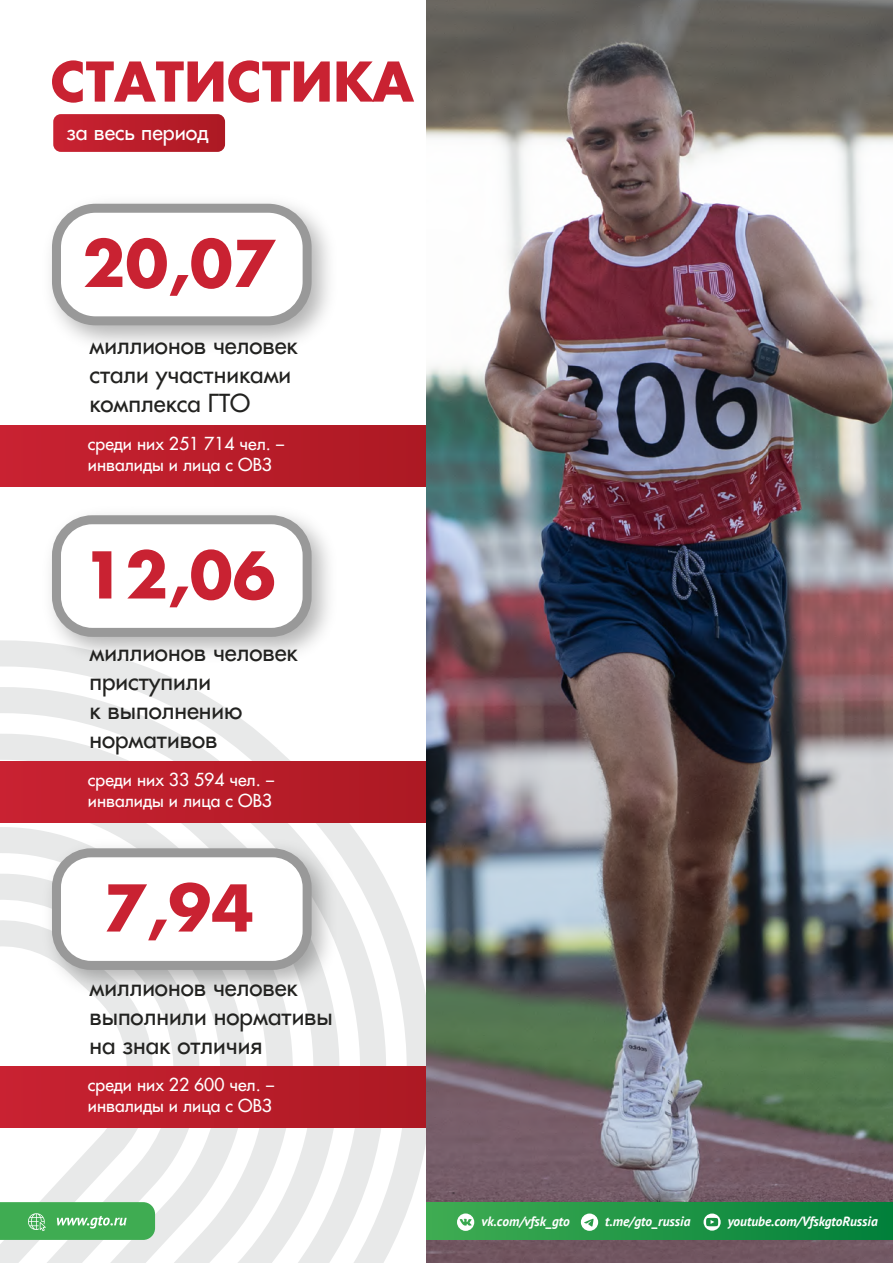
<style>
.page{position:relative;width:893px;height:1263px;background:#fff}
.page>*{position:absolute;margin:0;border:0;box-sizing:border-box;transform-origin:0 0}
.t1{font:700 62.55px "Favorit C";color:#c92232}
.t2{font:700 53.25px "Favorit C";color:#c92232}
.t3{font:24.15px/29px "Favorit C";color:#222220}
.t4{font:21.3px "Favorit C";color:#fff}
.t5{font:17.4px/21px "Favorit C";color:#fff}
.t6{font:italic 700 13.35px "PT Sans";color:#fff}
</style>
<div class="page">
<svg style="left:0;top:637px;width:436px;height:626px"></svg>
<div style="left:0;top:425px;width:427px;height:61px;background:linear-gradient(to right,#c92232,#ac1923)"></div>
<div style="left:0;top:761px;width:427px;height:61px;background:linear-gradient(to right,#c92232,#ac1923)"></div>
<div style="left:0;top:1066px;width:427px;height:62px;background:linear-gradient(to right,#c92232,#ac1923)"></div>
<img style="left:427px;top:0;width:466px;height:1262px">
<svg style="left:53px;top:114px;width:172px;height:38px;background:#bb202d"></svg>
<div style="left:426px;top:1202px;width:467px;height:38px;background:linear-gradient(to right,#3fac52,#017f3a)"></div>
<svg style="left:704px;top:1213px;width:17px;height:17px"></svg>
<svg style="left:581px;top:1213px;width:17px;height:18px"></svg>
<svg style="left:457px;top:1213px;width:17px;height:18px"></svg>
<svg style="left:0;top:1202px;width:155px;height:38px;background:#4eb25f"></svg>
<img style="left:50px;top:202px;width:279px;height:143px">
<div style="left:56px;top:208px;width:251px;height:113px;background:#fff;border-radius:39px"></div>
<div style="left:52px;top:204px;width:260px;height:121px;border:9px solid #999;border-radius:39px"></div>
<img style="left:35px;top:514px;width:312px;height:158px">
<div style="left:56px;top:520px;width:251px;height:112px;background:#fff;border-radius:36px"></div>
<div style="left:52px;top:515px;width:260px;height:122px;border:9px solid #999;border-radius:36px"></div>
<img style="left:35px;top:831px;width:312px;height:174px">
<div style="left:56px;top:853px;width:251px;height:112px;background:#fff;border-radius:35px"></div>
<div style="left:52px;top:848px;width:260px;height:122px;border:9px solid #999;border-radius:35px"></div>
<h2 class="t2" style="left:51px;top:44px;width:365px">СТАТИСТИКА</h2>
<p class="t4" style="left:66px;top:118px;width:143px">за весь период</p>
<h1 class="t1" style="left:82px;top:220px;width:195px">20,07</h1>
<p class="t3" style="left:89px;top:331px;width:210px">миллионов человек стали участниками комплекса ГТО</p>
<p class="t5" style="left:88px;top:433px;width:198px">среди них 251 714 чел. – инвалиды и лица с ОВЗ</p>
<h1 class="t1" style="left:82px;top:531px;width:195px">12,06</h1>
<p class="t3" style="left:89px;top:637px;width:210px">миллионов человек приступили<br>к выполнению нормативов</p>
<p class="t5" style="left:88px;top:769px;width:188px">среди них 33 594 чел. – инвалиды и лица с ОВЗ</p>
<h1 class="t1" style="left:104px;top:864px;width:152px">7,94</h1>
<p class="t3" style="left:89px;top:972px;width:245px">миллионов человек выполнили нормативы на знак отличия</p>
<p class="t5" style="left:88px;top:1074px;width:188px">среди них 22 600 чел. – инвалиды и лица с ОВЗ</p>
<p class="t6" style="left:481px;top:1212px;width:90px">vk.com/vfsk_gto</p>
<p class="t6" style="left:605px;top:1212px;width:87px">t.me/gto_russia</p>
<p class="t6" style="left:728px;top:1212px;width:152px">youtube.com/VfskgtoRussia</p>
</div>
